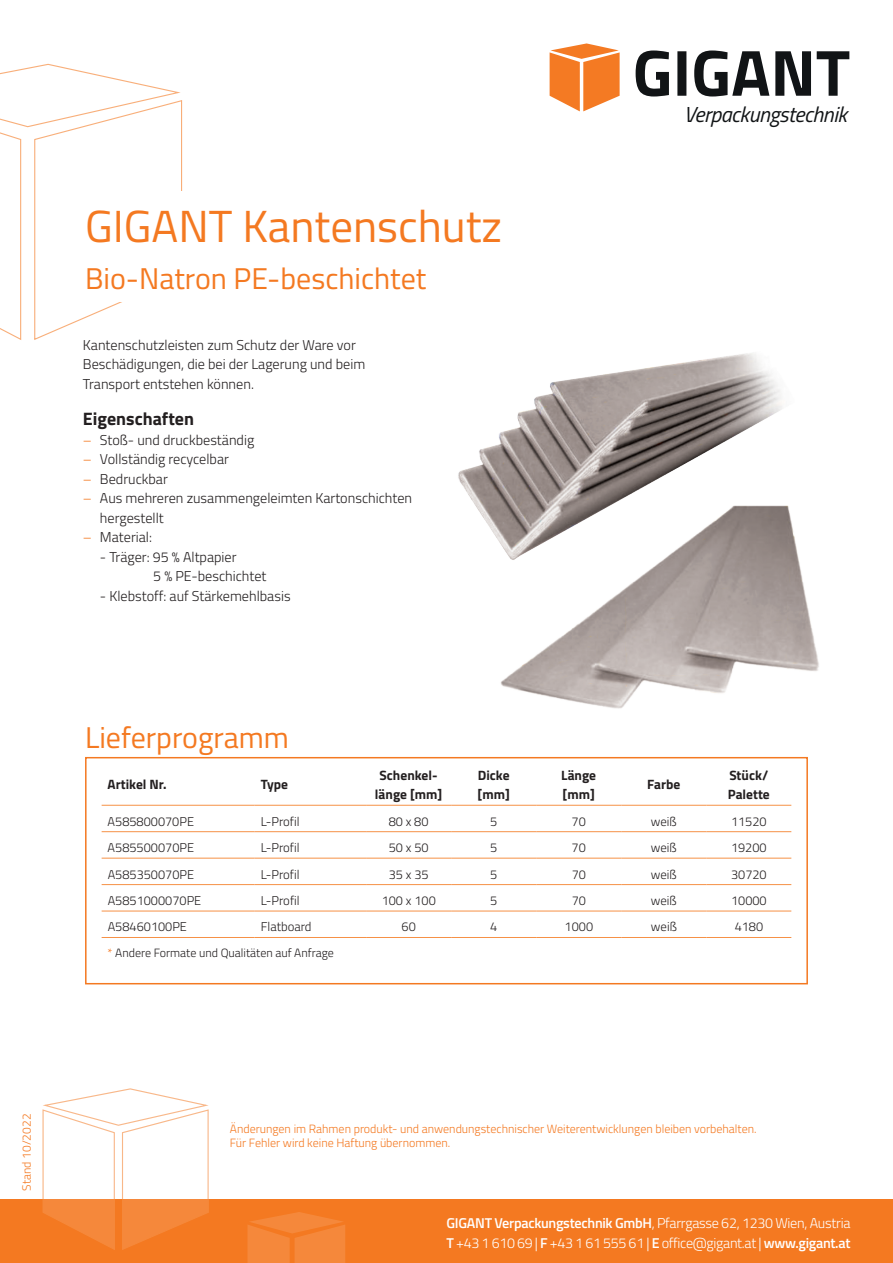
<style>
.page{position:relative;width:893px;height:1263px;background:#fff}
.page>*{position:absolute;margin:0;border:0;box-sizing:border-box;transform-origin:0 0}
.t1{font:45px "Titillium Web";color:#f47921}
.t2{font:30px "Titillium Web";color:#f47921}
.t3{font:italic 21.75px "Titillium Web";letter-spacing:-.02em;color:#111416}
.t4{font:700 18px "Titillium Web";color:#231f20}
.t5{font:300 14.25px/19.5px "Titillium Web";color:#231f20}
.t6{font:300 14.25px/19.5px "Titillium Web";letter-spacing:-.02em;color:#fff}
.t7{font:700 13.5px/19.5px "Titillium Web";color:#231f20}
.t8{font:300 12.75px "Titillium Web";color:#231f20}
.t9{font:300 12px/14.4px "Titillium Web";color:#f47921}
.t10{font:300 12px "Titillium Web";color:#231f20}
.s1{color:#f47921}
.s2{font-weight:600}
</style>
<div class="page">
<div style="left:0;top:1199px;width:893px;height:64px;background:#f47921"></div>
<svg style="left:0;top:63px;width:183px;height:277px"></svg>
<svg style="left:247px;top:1212px;width:98px;height:51px"></svg>
<svg style="left:42px;top:1088px;width:167px;height:162px"></svg>
<div style="left:85px;top:255px;width:723px;height:47px;background:#fff"></div>
<div style="left:85px;top:191px;width:723px;height:64px;background:#fff"></div>
<hr style="left:102px;top:805px;width:153px;height:1px;background:#f69146">
<hr style="left:255px;top:805px;width:111px;height:1px;background:#f69146">
<hr style="left:366px;top:805px;width:85px;height:1px;background:#f69146">
<hr style="left:451px;top:805px;width:85px;height:1px;background:#f69146">
<hr style="left:536px;top:805px;width:85px;height:1px;background:#f69146">
<hr style="left:621px;top:805px;width:85px;height:1px;background:#f69146">
<hr style="left:706px;top:805px;width:85px;height:1px;background:#f69146">
<hr style="left:102px;top:831px;width:153px;height:1px;background:#f69146">
<hr style="left:255px;top:831px;width:111px;height:1px;background:#f69146">
<hr style="left:366px;top:831px;width:85px;height:1px;background:#f69146">
<hr style="left:451px;top:831px;width:85px;height:1px;background:#f69146">
<hr style="left:536px;top:831px;width:85px;height:1px;background:#f69146">
<hr style="left:621px;top:831px;width:85px;height:1px;background:#f69146">
<hr style="left:706px;top:831px;width:85px;height:1px;background:#f69146">
<hr style="left:102px;top:858px;width:153px;height:1px;background:#f69146">
<hr style="left:255px;top:858px;width:111px;height:1px;background:#f69146">
<hr style="left:366px;top:858px;width:85px;height:1px;background:#f69146">
<hr style="left:451px;top:858px;width:85px;height:1px;background:#f69146">
<hr style="left:536px;top:858px;width:85px;height:1px;background:#f69146">
<hr style="left:621px;top:858px;width:85px;height:1px;background:#f69146">
<hr style="left:706px;top:858px;width:85px;height:1px;background:#f69146">
<hr style="left:102px;top:884px;width:153px;height:1px;background:#f69146">
<hr style="left:255px;top:884px;width:111px;height:1px;background:#f69146">
<hr style="left:366px;top:884px;width:85px;height:1px;background:#f69146">
<hr style="left:451px;top:884px;width:85px;height:1px;background:#f69146">
<hr style="left:536px;top:884px;width:85px;height:1px;background:#f69146">
<hr style="left:621px;top:884px;width:85px;height:1px;background:#f69146">
<hr style="left:706px;top:884px;width:85px;height:1px;background:#f69146">
<hr style="left:102px;top:911px;width:153px;height:1px;background:#f69146">
<hr style="left:255px;top:911px;width:111px;height:1px;background:#f69146">
<hr style="left:451px;top:911px;width:85px;height:1px;background:#f69146">
<hr style="left:536px;top:911px;width:85px;height:1px;background:#f69146">
<hr style="left:621px;top:911px;width:85px;height:1px;background:#f69146">
<hr style="left:102px;top:937px;width:153px;height:1px;background:#f69146">
<hr style="left:255px;top:937px;width:111px;height:1px;background:#f69146">
<hr style="left:451px;top:937px;width:85px;height:1px;background:#f69146">
<hr style="left:536px;top:937px;width:85px;height:1px;background:#f69146">
<hr style="left:621px;top:937px;width:85px;height:1px;background:#f69146">
<hr style="left:366px;top:911px;width:85px;height:1px;background:#f69146">
<hr style="left:706px;top:911px;width:85px;height:1px;background:#f69146">
<hr style="left:366px;top:937px;width:85px;height:1px;background:#f69146">
<hr style="left:706px;top:937px;width:85px;height:1px;background:#f69146">
<div style="left:85px;top:757px;width:723px;height:227px;border:2px solid #f47921"></div>
<img style="left:458px;top:353px;width:324px;height:167px">
<img style="left:485px;top:472px;width:334px;height:237px">
<svg style="left:636px;top:50px;width:213px;height:47px"></svg>
<svg style="left:550px;top:43px;width:70px;height:68px"></svg>
<h1 class="t1" style="left:85px;top:194px;width:419px">GIGANT Kantenschutz</h1>
<h2 class="t2" style="left:85px;top:257px;width:343px">Bio-Natron PE-beschichtet</h2>
<p class="t5" style="left:83px;top:334px;width:284px">Kantenschutzleisten zum Schutz der Ware vor<br>Beschädigungen, die bei der Lagerung und beim<br>Transport entstehen können.</p>
<p class="t4" style="left:83px;top:405px;width:113px">Eigenschaften</p>
<p class="t5" style="left:83px;top:430px;width:173px"><span class="s1">–</span> Stoß- und druckbeständig</p>
<p class="t5" style="left:83px;top:449px;width:148px"><span class="s1">–</span> Vollständig recycelbar</p>
<p class="t5" style="left:83px;top:468px;width:86px"><span class="s1">–</span> Bedruckbar</p>
<p class="t5" style="left:100px;top:488px;width:314px;text-indent:-17px"><span class="s1">–</span> Aus mehreren zusammengeleimten Kartonschichten hergestellt</p>
<p class="t5" style="left:83px;top:527px;width:71px"><span class="s1">–</span> Material:</p>
<p class="t5" style="left:153px;top:546px;width:115px;text-indent:-53px">- Träger: 95 % Altpapier<br>5 % PE-beschichtet</p>
<p class="t5" style="left:100px;top:585px;width:192px">- Klebstoff: auf Stärkemehlbasis</p>
<h2 class="t2" style="left:85px;top:716px;width:205px">Lieferprogramm</h2>
<h3 class="t3" style="left:684px;top:98px;width:165px">Verpackungstechnik</h3>
<p class="t7" style="left:108px;top:774px;width:61px">Artikel Nr.</p>
<p class="t7" style="left:261px;top:774px;width:29px">Type</p>
<p class="t7" style="left:375px;top:764px;width:69px;text-align:center">Schenkel&shy;länge [mm]</p>
<p class="t7" style="left:478px;top:764px;width:34px">Dicke [mm]</p>
<p class="t7" style="left:561px;top:764px;width:36px">Länge [mm]</p>
<p class="t7" style="left:647px;top:774px;width:35px">Farbe</p>
<p class="t7" style="left:728px;top:764px;width:44px">Stück/<br>Palette</p>
<p class="t8" style="left:108px;top:812px;width:88px">A585800070PE</p>
<p class="t8" style="left:261px;top:812px;width:40px">L-Profil</p>
<p class="t8" style="left:389px;top:812px;width:41px">80 x 80</p>
<p class="t8" style="left:490px;top:812px;width:9px">5</p>
<p class="t8" style="left:572px;top:812px;width:16px">70</p>
<p class="t8" style="left:651px;top:812px;width:27px">weiß</p>
<p class="t8" style="left:731px;top:812px;width:37px">11520</p>
<p class="t8" style="left:108px;top:838px;width:88px">A585500070PE</p>
<p class="t8" style="left:261px;top:838px;width:40px">L-Profil</p>
<p class="t8" style="left:389px;top:838px;width:41px">50 x 50</p>
<p class="t8" style="left:490px;top:838px;width:9px">5</p>
<p class="t8" style="left:572px;top:838px;width:16px">70</p>
<p class="t8" style="left:651px;top:838px;width:27px">weiß</p>
<p class="t8" style="left:731px;top:838px;width:37px">19200</p>
<p class="t8" style="left:108px;top:865px;width:88px">A585350070PE</p>
<p class="t8" style="left:261px;top:865px;width:40px">L-Profil</p>
<p class="t8" style="left:389px;top:865px;width:41px">35 x 35</p>
<p class="t8" style="left:490px;top:865px;width:9px">5</p>
<p class="t8" style="left:572px;top:865px;width:16px">70</p>
<p class="t8" style="left:651px;top:865px;width:27px">weiß</p>
<p class="t8" style="left:731px;top:865px;width:37px">30720</p>
<p class="t8" style="left:108px;top:891px;width:95px">A5851000070PE</p>
<p class="t8" style="left:261px;top:891px;width:40px">L-Profil</p>
<p class="t8" style="left:382px;top:891px;width:56px">100 x 100</p>
<p class="t8" style="left:490px;top:891px;width:9px">5</p>
<p class="t8" style="left:572px;top:891px;width:16px">70</p>
<p class="t8" style="left:651px;top:891px;width:27px">weiß</p>
<p class="t8" style="left:731px;top:891px;width:37px">10000</p>
<p class="t8" style="left:108px;top:918px;width:81px">A58460100PE</p>
<p class="t8" style="left:261px;top:918px;width:52px">Flatboard</p>
<p class="t8" style="left:402px;top:918px;width:16px">60</p>
<p class="t8" style="left:490px;top:918px;width:9px">4</p>
<p class="t8" style="left:565px;top:918px;width:30px">1000</p>
<p class="t8" style="left:651px;top:918px;width:27px">weiß</p>
<p class="t8" style="left:735px;top:918px;width:30px">4180</p>
<p class="t10" style="left:108px;top:944px;width:228px"><span class="s1">*</span> Andere Formate und Qualitäten auf Anfrage</p>
<p class="t9" style="left:19px;top:1191px;width:78px;rotate:-90deg">Stand 10/2022</p>
<p class="t9" style="left:230px;top:1121px;width:528px">Änderungen im Rahmen produkt- und anwendungstechnischer Weiterentwicklungen bleiben vorbehalten.<br>Für Fehler wird keine Haftung übernommen.</p>
<p class="t6" style="left:446px;top:1213px;width:405px"><span class="s2">GIGANT Verpackungstechnik GmbH</span>, Pfarrgasse 62, 1230 Wien, Austria<br><span class="s2">T</span> +43 1 610 69 | <span class="s2">F</span> +43 1 61 555 61 | <span class="s2">E</span> office@gigant.at | <span class="s2">www.gigant.at</span></p>
</div>
